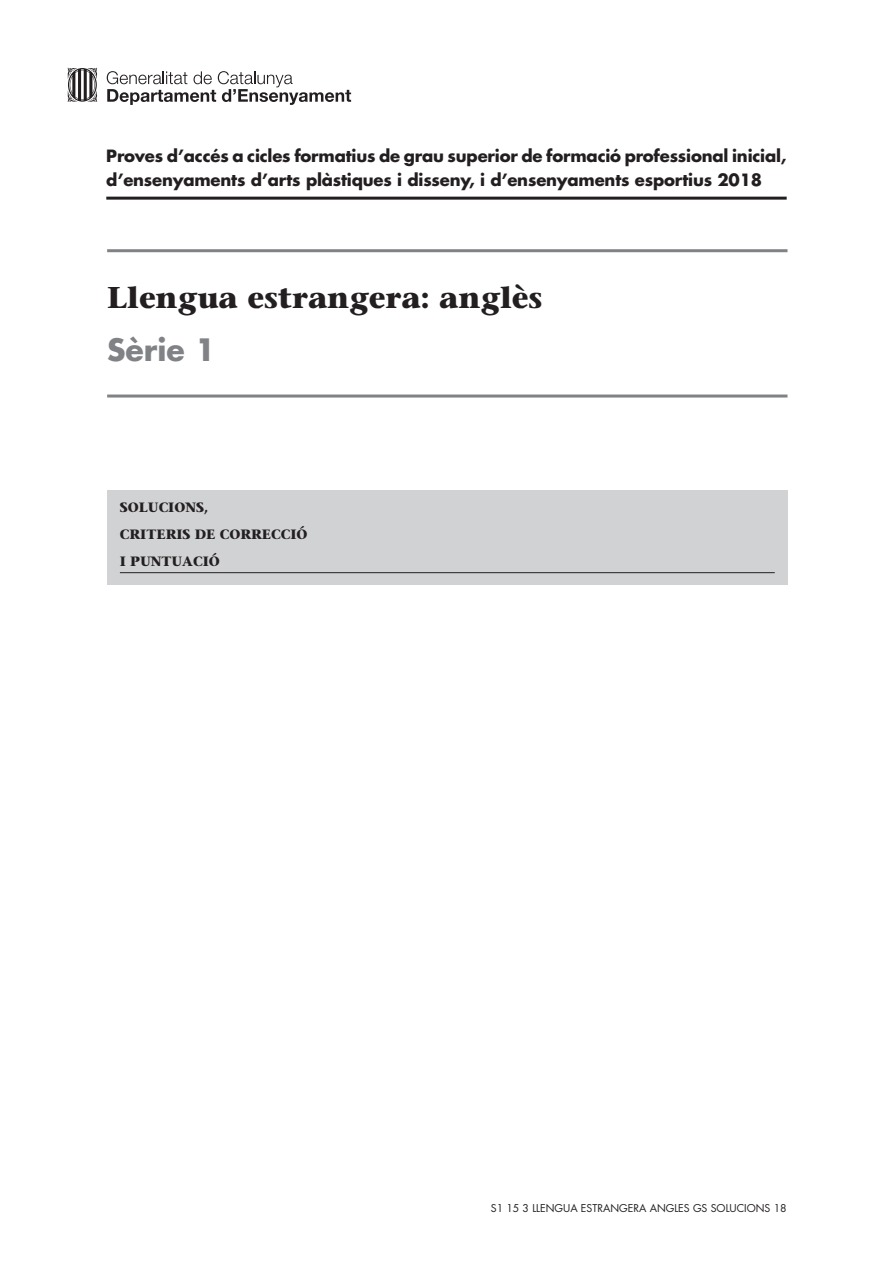
<style>
.page{position:relative;width:893px;height:1263px;background:#fff}
.page>*{position:absolute;margin:0;border:0;box-sizing:border-box;transform-origin:0 0}
.t1{font:700 30px "Stone Serif";color:#231f20}
.t2{font:700 30px "Futura";color:#808285}
.t3{font:700 16.5px/24px "Futura";letter-spacing:-.01em;color:#231f20}
.t4{font:700 13.5px/27px "Stone Serif";color:#231f20}
.t5{font:10.5px "Futura";color:#231f20}
</style>
<div class="page">
<hr style="left:106px;top:197px;width:681px;height:3px;background:#231f20">
<div style="left:107px;top:490px;width:680px;height:95px;background:#d1d2d4"></div>
<hr style="left:120px;top:572px;width:655px;height:1px;background:#231f20">
<svg style="left:107px;top:71px;width:244px;height:34px"></svg>
<svg style="left:68px;top:68px;width:29px;height:34px"></svg>
<hr style="left:107px;top:249px;width:680px;height:3px;background:#808285">
<hr style="left:107px;top:394px;width:680px;height:3px;background:#808285">
<p class="t3" style="left:106px;top:144px;width:682px">Proves d’accés a cicles formatius de grau superior de formació professional inicial, d’ensenyaments d’arts plàstiques i disseny, i d’ensenyaments esportius 2018</p>
<h1 class="t1" style="left:107px;top:278px;width:437px">Llengua estrangera: anglès</h1>
<h1 class="t2" style="left:107px;top:329px;width:110px">Sèrie 1</h1>
<p class="t4" style="left:120px;top:494px;width:189px">SOLUCIONS,<br>CRITERIS DE CORRECCIÓ<br>I PUNTUACIÓ</p>
<p class="t5" style="left:491px;top:1201px;width:297px">S1 15 3 LLENGUA ESTRANGERA ANGLES GS SOLUCIONS 18</p>
</div>
